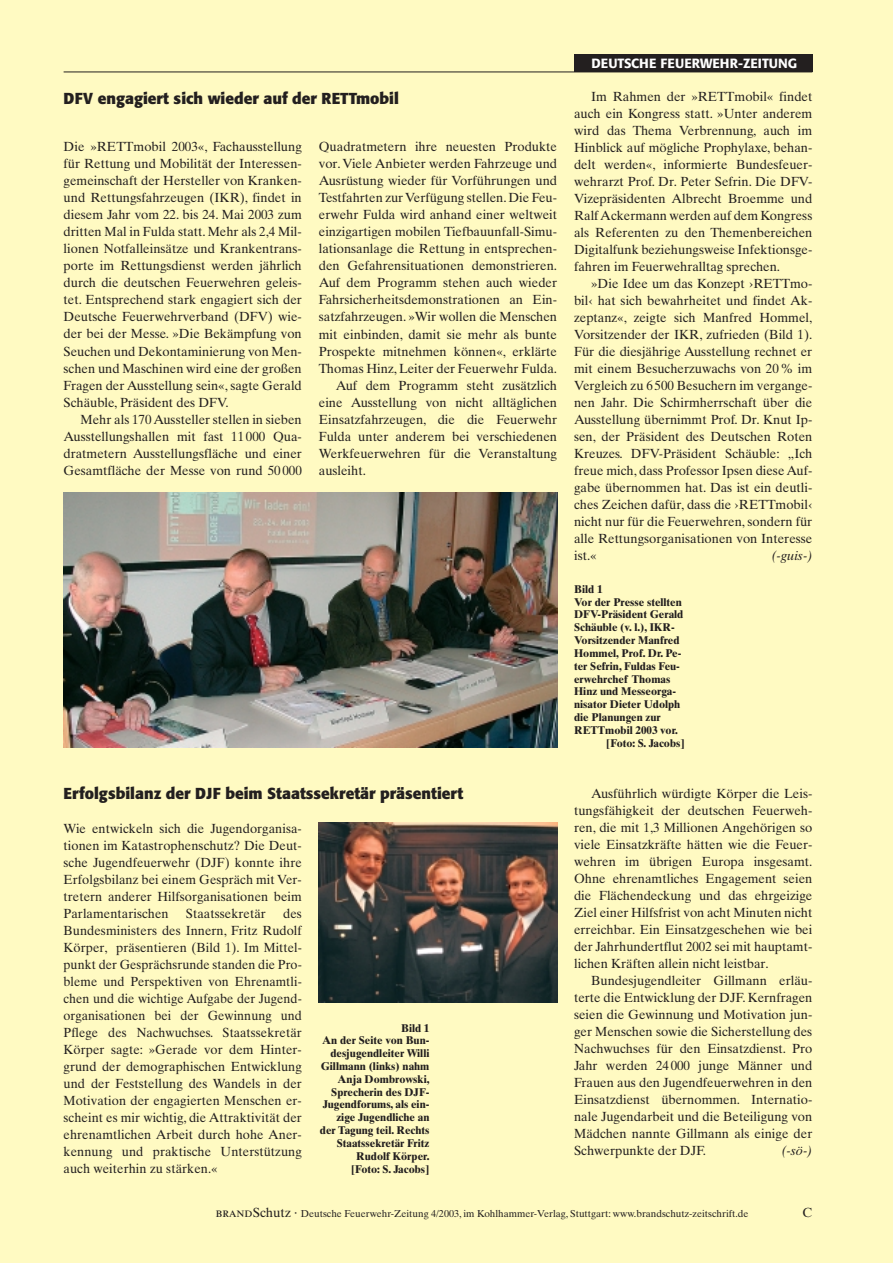
<style>
.page{position:relative;width:893px;height:1263px;background:#fff}
.page>*{position:absolute;margin:0;border:0;box-sizing:border-box;transform-origin:0 0}
.t1{font:700 15.75px "Formata";color:#231f1f}
.t2{font:13.2px/17px "Times Ten";color:#231f1f;text-align:justify}
.t3{font:500 13.2px "Formata";color:#fff}
.t4{font:13.2px "Times Ten Italic Os F";color:#231f1f}
.t5{font:700 11.25px/12.8px "Times Ten";color:#231f1f;text-align:right}
.t6{font:10.05px "Times Ten";color:#231f1f}
.s1{font-family:"Times Ten Roman SC";font-size:13.2px}
.s2{font-size:13.2px}
</style>
<div class="page">
<div style="left:0;top:0;width:892px;height:1263px;background:#fffac2"></div>
<hr style="left:64px;top:72px;width:748px;height:1px;background:#231f1f">
<div style="left:574px;top:55px;width:238px;height:17px;background:#231f1f"></div>
<img style="left:64px;top:493px;width:493px;height:255px">
<img style="left:319px;top:822px;width:238px;height:180px">
<p class="t1" style="left:64px;top:91px;width:337px">DFV engagiert sich wieder auf der RETTmobil</p>
<p class="t2" style="left:319px;top:140px;width:240px">Quadratmetern ihre neuesten Produkte</p>
<p class="t2" style="left:319px;top:157px;width:240px">vor. Viele Anbieter werden Fahrzeuge und</p>
<p class="t2" style="left:319px;top:174px;width:240px">Ausrüstung wieder für Vorführungen und</p>
<p class="t2" style="left:319px;top:191px;width:240px">Testfahrten zur Verfügung stellen. Die Feu-</p>
<p class="t2" style="left:319px;top:208px;width:240px">erwehr Fulda wird anhand einer weltweit</p>
<p class="t2" style="left:319px;top:225px;width:240px">einzigartigen mobilen Tiefbauunfall-Simu-</p>
<p class="t2" style="left:319px;top:242px;width:240px">lationsanlage die Rettung in entsprechen-</p>
<p class="t2" style="left:319px;top:259px;width:240px">den Gefahrensituationen demonstrieren.</p>
<p class="t2" style="left:319px;top:276px;width:240px">Auf dem Programm stehen auch wieder</p>
<p class="t2" style="left:319px;top:293px;width:240px">Fahrsicherheitsdemonstrationen an Ein-</p>
<p class="t2" style="left:319px;top:310px;width:240px">satzfahrzeugen. »Wir wollen die Menschen</p>
<p class="t2" style="left:319px;top:327px;width:240px">mit einbinden, damit sie mehr als bunte</p>
<p class="t2" style="left:319px;top:344px;width:240px">Prospekte mitnehmen können«, erklärte</p>
<p class="t2" style="left:319px;top:361px;width:240px">Thomas Hinz, Leiter der Feuerwehr Fulda.</p>
<p class="t2" style="left:336px;top:378px;width:223px">Auf dem Programm steht zusätzlich</p>
<p class="t2" style="left:319px;top:395px;width:240px">eine Ausstellung von nicht alltäglichen</p>
<p class="t2" style="left:319px;top:412px;width:240px">Einsatzfahrzeugen, die die Feuerwehr</p>
<p class="t2" style="left:319px;top:429px;width:240px">Fulda unter anderem bei verschiedenen</p>
<p class="t2" style="left:319px;top:446px;width:240px">Werkfeuerwehren für die Veranstaltung</p>
<p class="t2" style="left:319px;top:463px;width:49px">ausleiht.</p>
<p class="t2" style="left:64px;top:140px;width:240px">Die »RETTmobil 2003«, Fachausstellung für Rettung und Mobilität der Interessen&shy;gemeinschaft der Hersteller von Kranken&shy;und Rettungsfahrzeugen (IKR), findet in diesem Jahr vom 22. bis 24. Mai 2003 zum dritten Mal in Fulda statt. Mehr als 2,4 Mil&shy;lionen Notfalleinsätze und Krankentrans&shy;porte im Rettungsdienst werden jährlich durch die deutschen Feuerwehren geleis&shy;tet. Entsprechend stark engagiert sich der Deutsche Feuerwehrverband (DFV) wie&shy;der bei der Messe. »Die Bekämpfung von Seuchen und Dekontaminierung von Men&shy;schen und Maschinen wird eine der großen Fragen der Ausstellung sein«, sagte Gerald Schäuble, Präsident des DFV.</p>
<p class="t2" style="left:64px;top:412px;width:240px;text-indent:17px">Mehr als 170 Aussteller stellen in sieben Ausstellungshallen mit fast 11 000 Qua&shy;dratmetern Ausstellungsfläche und einer Gesamtfläche der Messe von rund 50 000</p>
<p class="t1" style="left:64px;top:786px;width:401px">Erfolgsbilanz der DJF beim Staatssekretär präsentiert</p>
<p class="t2" style="left:64px;top:821px;width:240px">Wie entwickeln sich die Jugendorganisa&shy;tionen im Katastrophenschutz? Die Deut&shy;sche Jugendfeuerwehr (DJF) konnte ihre Erfolgsbilanz bei einem Gespräch mit Ver&shy;tretern anderer Hilfsorganisationen beim Parlamentarischen</p>
<p class="t2" style="left:64px;top:906px;width:240px;text-indent:219px">des Bundesministers des Innern, Fritz Rudolf Körper, präsentieren (Bild 1). Im Mittel&shy;punkt der Gesprächsrunde standen die Pro&shy;bleme und Perspektiven von Ehrenamtli&shy;chen und die wichtige Aufgabe der Jugend&shy;organisationen bei der Gewinnung und Pflege des Nachwuchses. Staatssekretär Körper sagte: »Gerade vor dem Hinter&shy;grund der demographischen Entwicklung und der Feststellung des Wandels in der Motivation der engagierten Menschen er&shy;scheint es mir wichtig, die Attraktivität der ehrenamtlichen Arbeit durch hohe Aner&shy;kennung und praktische Unterstützung auch weiterhin zu stärken.«</p>
<p class="t2" style="left:186px;top:906px;width:81px">Staatssekretär</p>
<p class="t5" style="left:320px;top:1023px;width:111px">Bild 1<br>An der Seite von Bun&shy;desjugendleiter Willi<br>Gillmann (links) nahm<br>Anja Dombrowski,<br>Sprecherin des DJF-<br>Jugendforums, als ein&shy;zige Jugendliche an der Tagung teil. Rechts<br>Staatssekretär Fritz<br>Rudolf Körper.<br>[Foto: S. Jacobs]</p>
<p class="t3" style="left:591px;top:58px;width:207px">DEUTSCHE FEUERWEHR-ZEITUNG</p>
<p class="t2" style="left:574px;top:90px;width:240px;text-indent:17px">Im Rahmen der »RETTmobil« findet auch ein Kongress statt. »Unter anderem wird das Thema Verbrennung, auch im Hinblick auf mögliche Prophylaxe, behan&shy;delt werden«, informierte Bundesfeuer&shy;wehrarzt Prof. Dr. Peter Sefrin. Die DFV-Vizepräsidenten Albrecht Broemme und Ralf Ackermann werden auf dem Kongress als Referenten zu den Themenbereichen Digitalfunk beziehungsweise Infektionsge&shy;fahren im Feuerwehralltag sprechen.</p>
<p class="t2" style="left:574px;top:277px;width:240px;text-indent:17px">»Die Idee um das Konzept ›RETTmo&shy;bil‹ hat sich bewahrheitet und findet Ak&shy;zeptanz«, zeigte sich Manfred Hommel, Vorsitzender der IKR, zufrieden (Bild 1).<br>Für die diesjährige Ausstellung rechnet er mit einem Besucherzuwachs von 20 % im Vergleich zu 6 500 Besuchern im vergange&shy;nen Jahr. Die Schirmherrschaft über die Ausstellung übernimmt Prof. Dr. Knut Ip&shy;sen, der Präsident des Deutschen Roten Kreuzes. DFV-Präsident Schäuble: „Ich freue mich, dass Professor Ipsen diese Auf&shy;gabe übernommen hat. Das ist ein deutli&shy;ches Zeichen dafür, dass die ›RETTmobil‹ nicht nur für die Feuerwehren, sondern für alle Rettungsorganisationen von Interesse ist.«</p>
<p class="t4" style="left:771px;top:551px;width:43px">(-guis-)</p>
<p class="t5" style="left:574px;top:584px;width:30px">Bild 1</p>
<p class="t5" style="left:574px;top:597px;width:109px">Vor der Presse stellten</p>
<p class="t5" style="left:574px;top:609px;width:111px">DFV-Präsident Gerald</p>
<p class="t5" style="left:574px;top:622px;width:102px">Schäuble (v. l.), IKR-</p>
<p class="t5" style="left:574px;top:635px;width:107px">Vorsitzender Manfred</p>
<p class="t5" style="left:574px;top:648px;width:109px">Hommel, Prof. Dr. Pe-</p>
<p class="t5" style="left:574px;top:661px;width:107px">ter Sefrin, Fuldas Feu-</p>
<p class="t5" style="left:574px;top:673px;width:98px">erwehrchef Thomas</p>
<p class="t5" style="left:574px;top:686px;width:103px">Hinz und Messeorga-</p>
<p class="t5" style="left:574px;top:699px;width:108px">nisator Dieter Udolph</p>
<p class="t5" style="left:574px;top:712px;width:88px">die Planungen zur</p>
<p class="t5" style="left:574px;top:725px;width:105px">RETTmobil 2003 vor.</p>
<p class="t5" style="left:606px;top:737px;width:80px">[Foto: S. Jacobs]</p>
<p class="t2" style="left:574px;top:786px;width:240px;text-indent:17px">Ausführlich würdigte Körper die Leis&shy;tungsfähigkeit der deutschen Feuerweh&shy;ren, die mit 1,3 Millionen Angehörigen so viele Einsatzkräfte hätten wie die Feuer&shy;wehren im übrigen Europa insgesamt.<br>Ohne ehrenamtliches Engagement seien die Flächendeckung und das ehrgeizige Ziel einer Hilfsfrist von acht Minuten nicht erreichbar. Ein Einsatzgeschehen wie bei der Jahrhundertflut 2002 sei mit hauptamt&shy;lichen Kräften allein nicht leistbar.</p>
<p class="t2" style="left:574px;top:973px;width:240px;text-indent:17px">Bundesjugendleiter Gillmann erläu&shy;terte die Entwicklung der DJF. Kernfragen seien die Gewinnung und Motivation jun&shy;ger Menschen sowie die Sicherstellung des Nachwuchses für den Einsatzdienst. Pro Jahr werden 24 000 junge Männer und Frauen aus den Jugendfeuerwehren in den Einsatzdienst übernommen. Internatio&shy;nale Jugendarbeit und die Beteiligung von Mädchen nannte Gillmann als einige der Schwerpunkte der DJF.</p>
<p class="t4" style="left:781px;top:1146px;width:32px">(-sö-)</p>
<p class="t6" style="left:216px;top:1210px;width:534px"><span class="s1">brand</span><span class="s2">Schutz ·</span> Deutsche Feuerwehr-Zeitung 4/2003, im Kohlhammer-Verlag, Stuttgart: www.brandschutz-zeitschrift.de</p>
<p class="t2" style="left:802px;top:1206px;width:11px">C</p>
</div>
